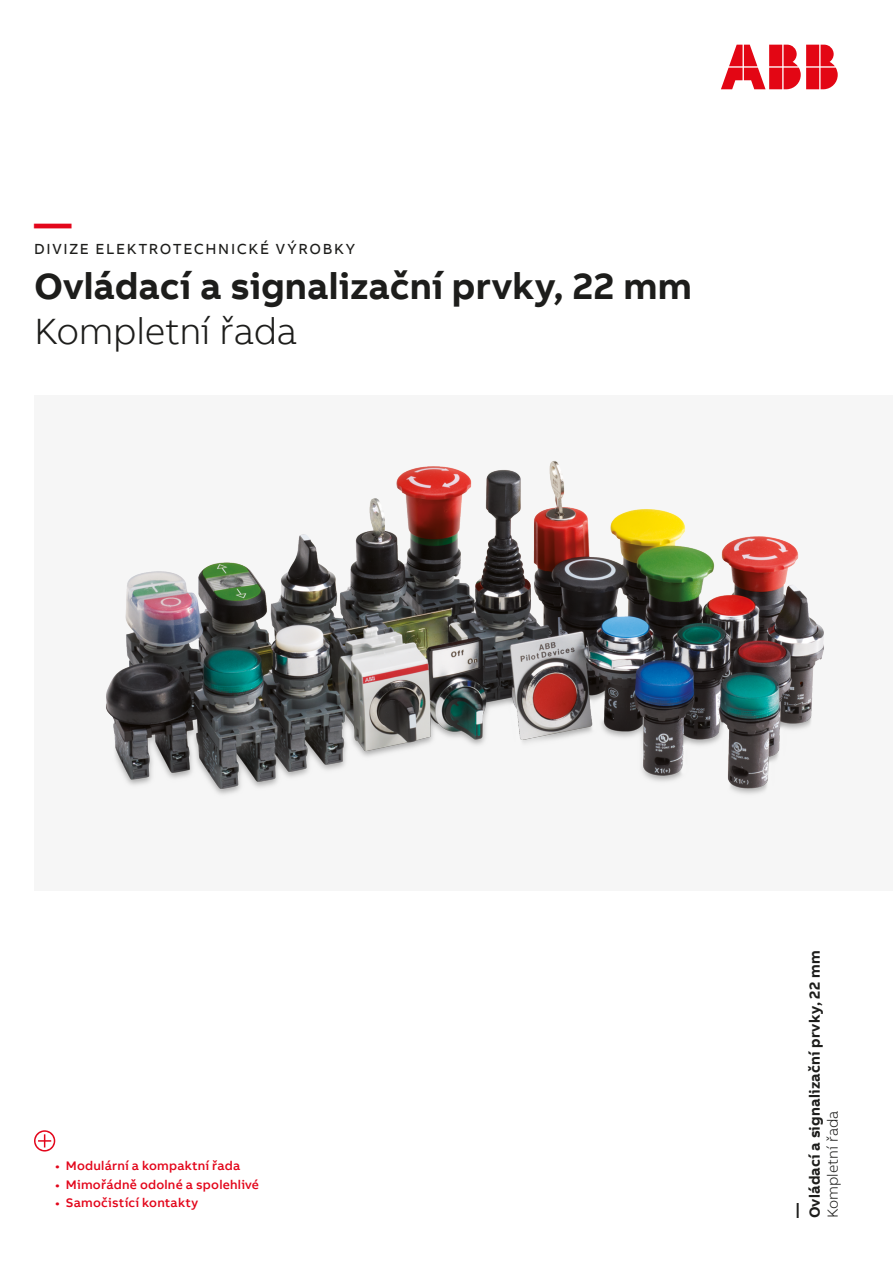
<style>
.page{position:relative;width:893px;height:1263px;background:#fff}
.page>*{position:absolute;margin:0;border:0;box-sizing:border-box;transform-origin:0 0}
.t1{font:700 37.5px "AB Bvoice";color:#1d1d1b}
.t2{font:300 37.5px "AB Bvoice";letter-spacing:-.01em;color:#1d1d1b}
.t3{font:700 37.5px "AB Bvoice";color:#e3061b}
.t4{font:700 15px/18px "AB Bvoice";letter-spacing:.015em;color:#1d1d1b}
.t5{font:15px "AB Bvoice";letter-spacing:.11em;color:#1d1d1b}
.t6{font:300 15px "AB Bvoice";letter-spacing:.005em;color:#1d1d1b}
.t7{font:500 12.75px "AB Bvoice";letter-spacing:.015em;color:#e3061b}
</style>
<div class="page">
<svg style="left:34px;top:1130px;width:21px;height:21px"></svg>
<div style="left:34px;top:396px;width:859px;height:495px;background:#f6f6f6"></div>
<img style="left:106px;top:461px;width:718px;height:334px">
<svg style="left:721px;top:45px;width:117px;height:44px"></svg>
<h1 class="t3" style="left:34px;top:199px;width:39px">—</h1>
<p class="t5" style="left:34px;top:240px;width:323px">DIVIZE ELEKTROTECHNICKÉ VÝROBKY</p>
<h1 class="t1" style="left:34px;top:262px;width:659px">Ovládací a signalizační prvky, 22 mm</h1>
<h1 class="t2" style="left:34px;top:309px;width:265px">Kompletní řada</h1>
<p class="t7" style="left:55px;top:1158px;width:187px">• Modulární a kompaktní řada</p>
<p class="t7" style="left:55px;top:1176px;width:205px">• Mimořádně odolné a spolehlivé</p>
<p class="t7" style="left:55px;top:1195px;width:144px">• Samočistící kontakty</p>
<p class="t4" style="left:788px;top:1218px;width:269px;rotate:-90deg">—<br>Ovládací a signalizační prvky, 22 mm</p>
<p class="t6" style="left:824px;top:1218px;width:109px;rotate:-90deg">Kompletní řada</p>
</div>
